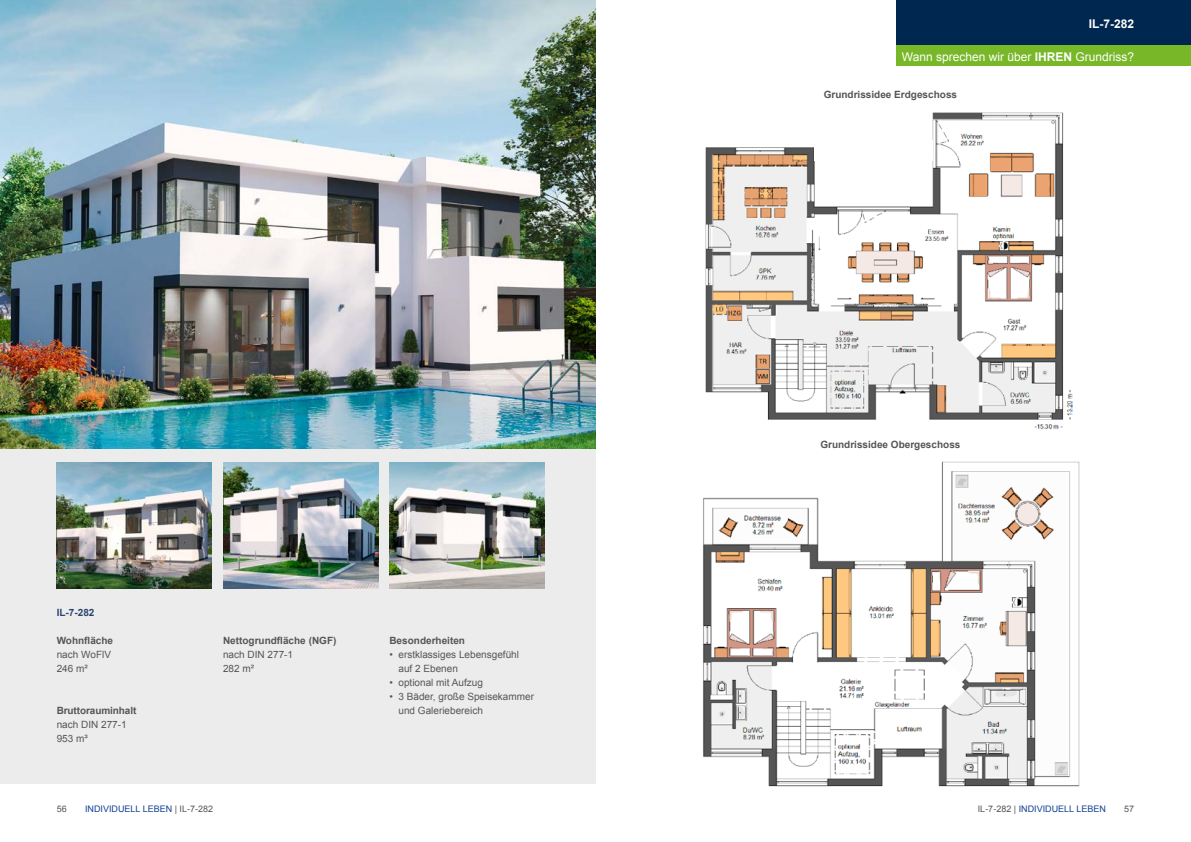
<style>
.page{position:relative;width:1191px;height:842px;background:#fff}
.page>*{position:absolute;margin:0;border:0;box-sizing:border-box;transform-origin:0 0}
.t1{font:12px "Arial";color:#fff}
.t2{font:700 12px "Arial";color:#fff}
.t3{font:10px/14px "Arial";color:#565656}
.t4{font:700 10px "Arial";color:#565656}
.t5{font:700 10px "Arial";color:#2b436c}
.t6{font:9px "Arial";color:#134094}
.t7{font:9px "Arial";color:#565656}
.s1{font-weight:700}
.s2{color:#565656}
</style>
<div class="page">
<div style="left:0;top:0;width:595px;height:784px;background:#ececed"></div>
<div style="left:896px;top:0;width:295px;height:45px;background:#002750"></div>
<div style="left:896px;top:46px;width:295px;height:20px;background:#77b728"></div>
<img style="left:705px;top:112px;width:367px;height:318px">
<img style="left:703px;top:461px;width:377px;height:326px">
<img style="left:389px;top:462px;width:155px;height:126px">
<img style="left:223px;top:462px;width:155px;height:126px">
<img style="left:57px;top:462px;width:155px;height:126px">
<img style="left:0;top:0;width:595px;height:448px">
<div style="left:814px;top:140px;width:118px;height:21px;background:#fff"></div>
<p class="t2" style="left:1089px;top:16px;width:47px">IL-7-282</p>
<p class="t1" style="left:902px;top:49px;width:234px">Wann sprechen wir über <span class="s1">IHREN</span> Grundriss?</p>
<p class="t4" style="left:823px;top:88px;width:135px">Grundrissidee Erdgeschoss</p>
<p class="t5" style="left:57px;top:606px;width:39px">IL-7-282</p>
<p class="t4" style="left:57px;top:634px;width:58px">Wohnfläche</p>
<p class="t3" style="left:57px;top:648px;width:56px">nach WoFlV<br>246 m²</p>
<p class="t4" style="left:57px;top:704px;width:81px">Bruttorauminhalt</p>
<p class="t3" style="left:57px;top:718px;width:72px">nach DIN 277-1<br>953 m³</p>
<p class="t4" style="left:223px;top:634px;width:115px">Nettogrundfläche (NGF)</p>
<p class="t3" style="left:223px;top:648px;width:72px">nach DIN 277-1<br>282 m²</p>
<p class="t4" style="left:389px;top:634px;width:77px">Besonderheiten</p>
<p class="t3" style="left:398px;top:648px;width:122px;text-indent:-9px">• erstklassiges Lebensgefühl auf 2 Ebenen</p>
<p class="t3" style="left:389px;top:676px;width:95px">• optional mit Aufzug</p>
<p class="t3" style="left:398px;top:690px;width:137px;text-indent:-9px">• 3 Bäder, große Speisekammer und Galeriebereich</p>
<p class="t4" style="left:820px;top:438px;width:142px">Grundrissidee Obergeschoss</p>
<p class="t6" style="left:85px;top:803px;width:130px">INDIVIDUELL LEBEN <span class="s2">| IL-7-282</span></p>
<p class="t6" style="left:977px;top:803px;width:130px"><span class="s2">IL-7-282 |</span> INDIVIDUELL LEBEN</p>
<p class="t7" style="left:57px;top:803px;width:12px">56</p>
<p class="t7" style="left:1124px;top:803px;width:12px">57</p>
</div>
